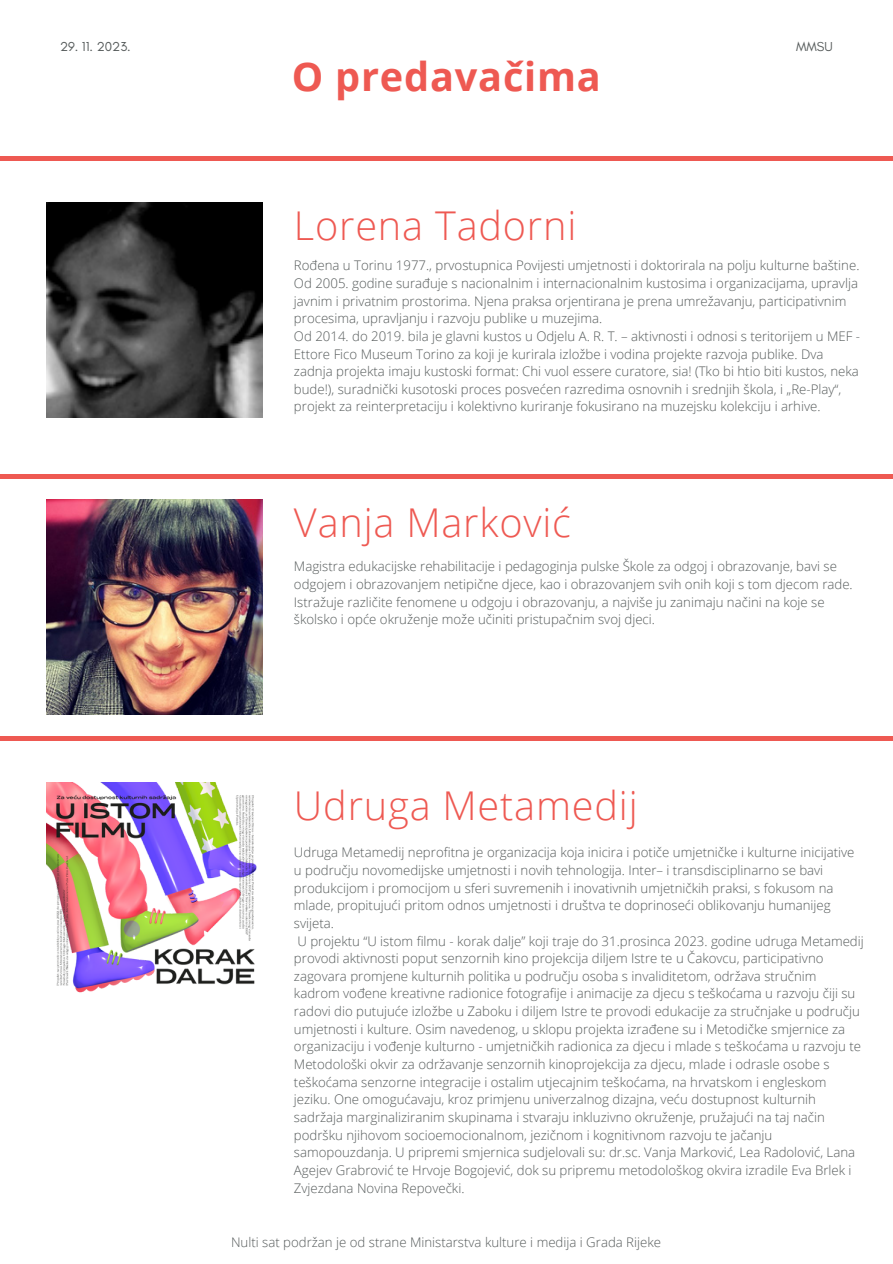
<style>
.page{position:relative;width:893px;height:1264px;background:#fff}
.page>*{position:absolute;margin:0;border:0;box-sizing:border-box;transform-origin:0 0}
.t1{font:300 39.6px "Open Sans";letter-spacing:.02em;color:#ee5952}
.t2{font:700 39.6px "Open Sans";letter-spacing:.02em;color:#ee5952}
.t3{font:300 13.2px/17.7px "Open Sans";color:#565b5b}
.t4{font:13.2px "Glacial Indifference";color:#565b5b}
</style>
<div class="page">
<hr style="left:0;top:474px;width:892px;height:4px;background:#ee5952">
<div style="left:0;top:736px;width:892px;height:5px;background:#ee5952"></div>
<hr style="left:0;top:157px;width:892px;height:4px;background:#ee5952">
<img style="left:47px;top:202px;width:215px;height:215px">
<img style="left:47px;top:499px;width:215px;height:216px">
<img style="left:47px;top:782px;width:210px;height:211px">
<p class="t4" style="left:60px;top:38px;width:72px">29. 11. 2023.</p>
<p class="t4" style="left:796px;top:38px;width:38px">MMSU</p>
<p class="t2" style="left:292px;top:49px;width:310px">O predavačima</p>
<p class="t1" style="left:294px;top:197px;width:284px">Lorena Tadorni</p>
<p class="t3" style="left:294px;top:256px;width:567px">Rođena u Torinu 1977., prvostupnica Povijesti umjetnosti i doktorirala na polju kulturne baštine.<br>Od 2005. godine surađuje s nacionalnim i internacionalnim kustosima i organizacijama, upravlja javnim i privatnim prostorima. Njena praksa orjentirana je prena umrežavanju, participativnim procesima, upravljanju i razvoju publike u muzejima.</p>
<p class="t3" style="left:294px;top:327px;width:567px">Od 2014. do 2019. bila je glavni kustos u Odjelu A. R. T. – aktivnosti i odnosi s teritorijem u MEF - Ettore Fico Museum Torino za koji je kurirala izložbe i vodina projekte razvoja publike. Dva zadnja projekta imaju kustoski format: Chi vuol essere curatore, sia! (Tko bi htio biti kustos, neka bude!), suradnički kusotoski proces posvećen razredima osnovnih i srednjih škola, i „Re-Play“, projekt za reinterpretaciju i kolektivno kuriranje fokusirano na muzejsku kolekciju i arhive.</p>
<p class="t1" style="left:294px;top:494px;width:278px">Vanja Marković</p>
<p class="t3" style="left:294px;top:557px;width:560px">Magistra edukacijske rehabilitacije i pedagoginja pulske Škole za odgoj i obrazovanje, bavi se odgojem i obrazovanjem netipične djece, kao i obrazovanjem svih onih koji s tom djecom rade.<br>Istražuje različite fenomene u odgoju i obrazovanju, a najviše ju zanimaju načini na koje se školsko i opće okruženje može učiniti pristupačnim svoj djeci.</p>
<p class="t1" style="left:294px;top:777px;width:345px">Udruga Metamedij</p>
<p class="t3" style="left:294px;top:843px;width:562px">Udruga Metamedij neprofitna je organizacija koja inicira i potiče umjetničke i kulturne inicijative u području novomedijske umjetnosti i novih tehnologija. Inter– i transdisciplinarno se bavi produkcijom i promocijom u sferi suvremenih i inovativnih umjetničkih praksi, s fokusom na mlade, propitujući pritom odnos umjetnosti i društva te doprinoseći oblikovanju humanijeg svijeta.</p>
<p class="t3" style="left:294px;top:931px;width:571px">U projektu “U istom filmu - korak dalje” koji traje do 31.prosinca 2023. godine udruga Metamedij provodi aktivnosti poput senzornih kino projekcija diljem Istre te u Čakovcu, participativno zagovara promjene kulturnih politika u području osoba s invaliditetom, održava stručnim kadrom vođene kreativne radionice fotografije i animacije za djecu s teškoćama u razvoju čiji su radovi dio putujuće izložbe u Zaboku i diljem Istre te provodi edukacije za stručnjake u području umjetnosti i kulture. Osim navedenog, u sklopu projekta izrađene su i Metodičke smjernice za organizaciju i vođenje kulturno - umjetničkih radionica za djecu i mlade s teškoćama u razvoju te Metodološki okvir za održavanje senzornih kinoprojekcija za djecu, mlade i odrasle osobe s teškoćama senzorne integracije i ostalim utjecajnim teškoćama, na hrvatskom i engleskom jeziku. One omogućavaju, kroz primjenu univerzalnog dizajna, veću dostupnost kulturnih sadržaja marginaliziranim skupinama i stvaraju inkluzivno okruženje, pružajući na taj način podršku njihovom socioemocionalnom, jezičnom i kognitivnom razvoju te jačanju samopouzdanja. U pripremi smjernica sudjelovali su: dr.sc. Vanja Marković, Lea Radolović, Lana Agejev Grabrović te Hrvoje Bogojević, dok su pripremu metodološkog okvira izradile Eva Brlek i Zvjezdana Novina Repovečki.</p>
<p class="t3" style="left:231px;top:1232px;width:431px">Nulti sat podržan je od strane Ministarstva kulture i medija i Grada Rijeke</p>
</div>
